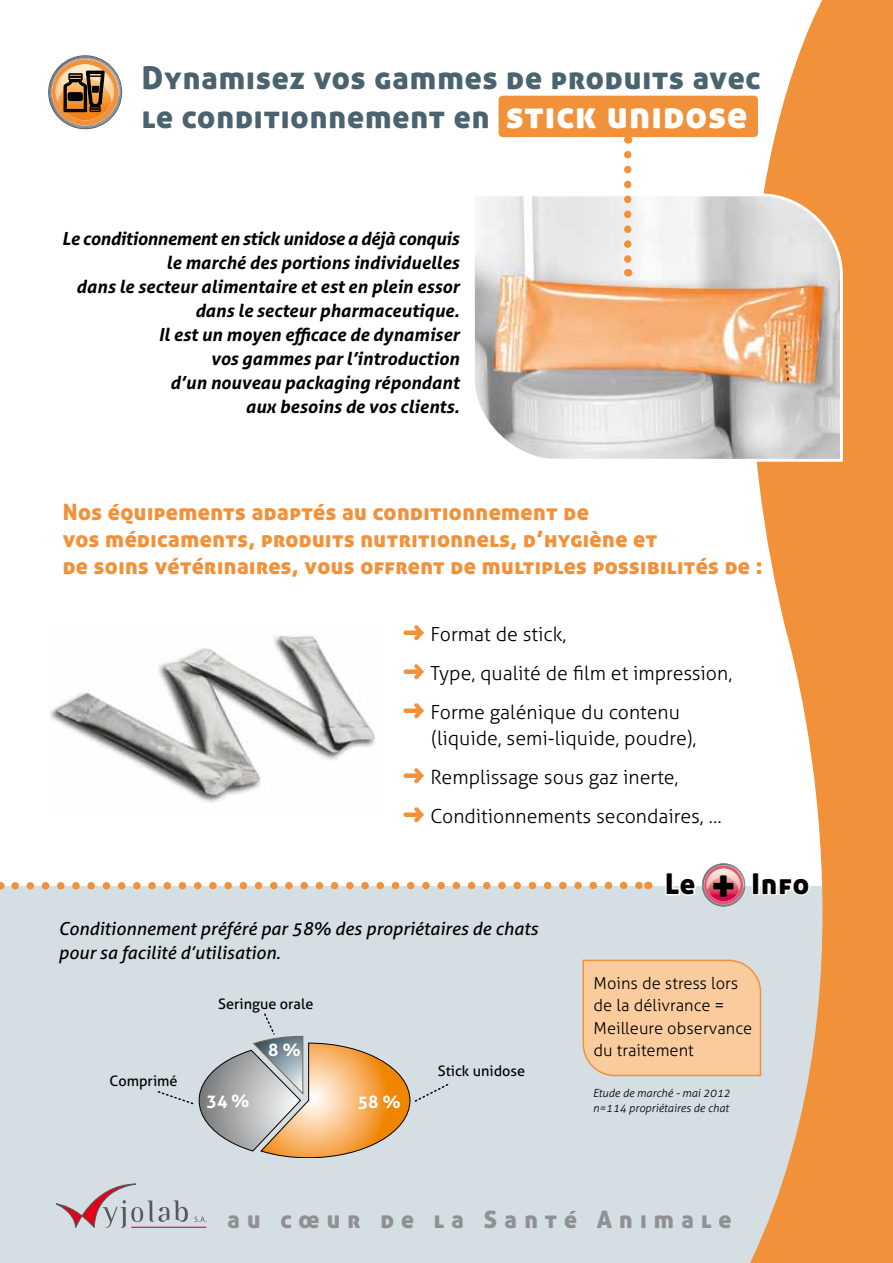
<style>
.page{position:relative;width:893px;height:1263px;background:#fff}
.page>*{position:absolute;margin:0;border:0;box-sizing:border-box;transform-origin:0 0}
.t1{font:31.5px/39px "Aller Display";letter-spacing:.03em;color:#4b636e}
.t2{font:28.5px "Aller Display";letter-spacing:.04em;color:#000}
.t3{font:24px "Aller Display";letter-spacing:.3em;color:#8f9193}
.t4{font:22.5px/27px "Aller Display";letter-spacing:.02em;color:#f1923a}
.t5{font:300 19.5px/39px "Aller";color:#000}
.t6{font:italic 700 18px/24px "Aller";color:#000;text-align:right}
.t7{font:italic 18px/24px "Aller";color:#000}
.t8{font:700 17.4px "Aller";color:#fff}
.t9{font:300 16.5px/22.5px "Aller";color:#000}
.t10{font:14.55px "Aller";color:#000}
.t11{font:italic 300 11.25px/15px "Aller";color:#000}
.s1{font-size:37.5px;color:#fff}
.s2{color:#f1923a}
.s3{font-size:45px}
</style>
<div class="page">
<div style="left:0;top:887px;width:893px;height:376px;background:#d5dee2"></div>
<svg style="left:690px;top:0;width:203px;height:1263px;fill:#f1923a"></svg>
<img style="left:50px;top:635px;width:325px;height:168px">
<svg style="left:48px;top:55px;width:74px;height:74px"></svg>
<svg style="left:474px;top:192px;width:370px;height:271px"></svg>
<hr style="left:131px;top:1227px;width:75px;height:1px;background:#e2001a">
<svg style="left:194px;top:1216px;width:13px;height:6px"></svg>
<svg style="left:56px;top:1184px;width:132px;height:44px"></svg>
<svg style="left:157px;top:1013px;width:292px;height:145px"></svg>
<svg style="left:15px;top:882px;width:625px;height:7px"></svg>
<svg style="left:582px;top:959px;width:180px;height:118px;background:#f7c99c"></svg>
<svg style="left:664px;top:863px;width:148px;height:43px"></svg>
<div style="left:499px;top:96px;width:259px;height:41px;background:#f1923a;border-radius:4px"></div>
<svg style="left:624px;top:155px;width:7px;height:121px"></svg>
<h1 class="t1" style="left:142px;top:58px;width:620px">Dynamisez vos gammes de produits avec le conditionnement en <span class="s1">stick unidose</span></h1>
<p class="t6" style="left:62px;top:226px;width:399px">Le conditionnement en stick unidose a déjà conquis le marché des portions individuelles<br>dans le secteur alimentaire et est en plein essor dans le secteur pharmaceutique.<br>Il est un moyen efficace de dynamiser<br>vos gammes par l’introduction<br>d’un nouveau packaging répondant<br>aux besoins de vos clients.</p>
<p class="t4" style="left:63px;top:498px;width:701px">Nos équipements adaptés au conditionnement de<br>vos médicaments, produits nutritionnels, d’hygiène et<br>de soins vétérinaires, vous offrent de multiples possibilités de :</p>
<p class="t5" style="left:403px;top:615px;width:331px"><span class="s2">➜</span> Format de stick,<br><span class="s2">➜</span> Type, qualité de film et impression, <span class="s2">➜</span> Forme galénique du contenu</p>
<p class="t5" style="left:403px;top:718px;width:320px;text-indent:29px">(liquide, semi-liquide, poudre), <span class="s2">➜</span> Remplissage sous gaz inerte,<br><span class="s2">➜</span> Conditionnements secondaires, …</p>
<p class="t7" style="left:58px;top:916px;width:481px">Conditionnement préféré par 58% des propriétaires de chats pour sa facilité d’utilisation.</p>
<p class="t10" style="left:218px;top:995px;width:97px">Seringue orale</p>
<p class="t10" style="left:110px;top:1072px;width:69px">Comprimé</p>
<p class="t8" style="left:268px;top:1038px;width:34px">8 %</p>
<p class="t8" style="left:207px;top:1090px;width:44px">34 %</p>
<p class="t8" style="left:358px;top:1091px;width:44px">58 %</p>
<p class="t10" style="left:438px;top:1062px;width:89px">Stick unidose</p>
<h2 class="t2" style="left:665px;top:865px;width:146px">Le <span class="s3">+</span> Info</h2>
<p class="t9" style="left:594px;top:972px;width:160px">Moins de stress lors de la délivrance =<br>Meilleure observance du traitement</p>
<p class="t11" style="left:593px;top:1086px;width:139px">Etude de marché - mai 2012 n=114 propriétaires de chat</p>
<h3 class="t3" style="left:227px;top:1204px;width:505px">au cœur de la Santé Animale</h3>
</div>
